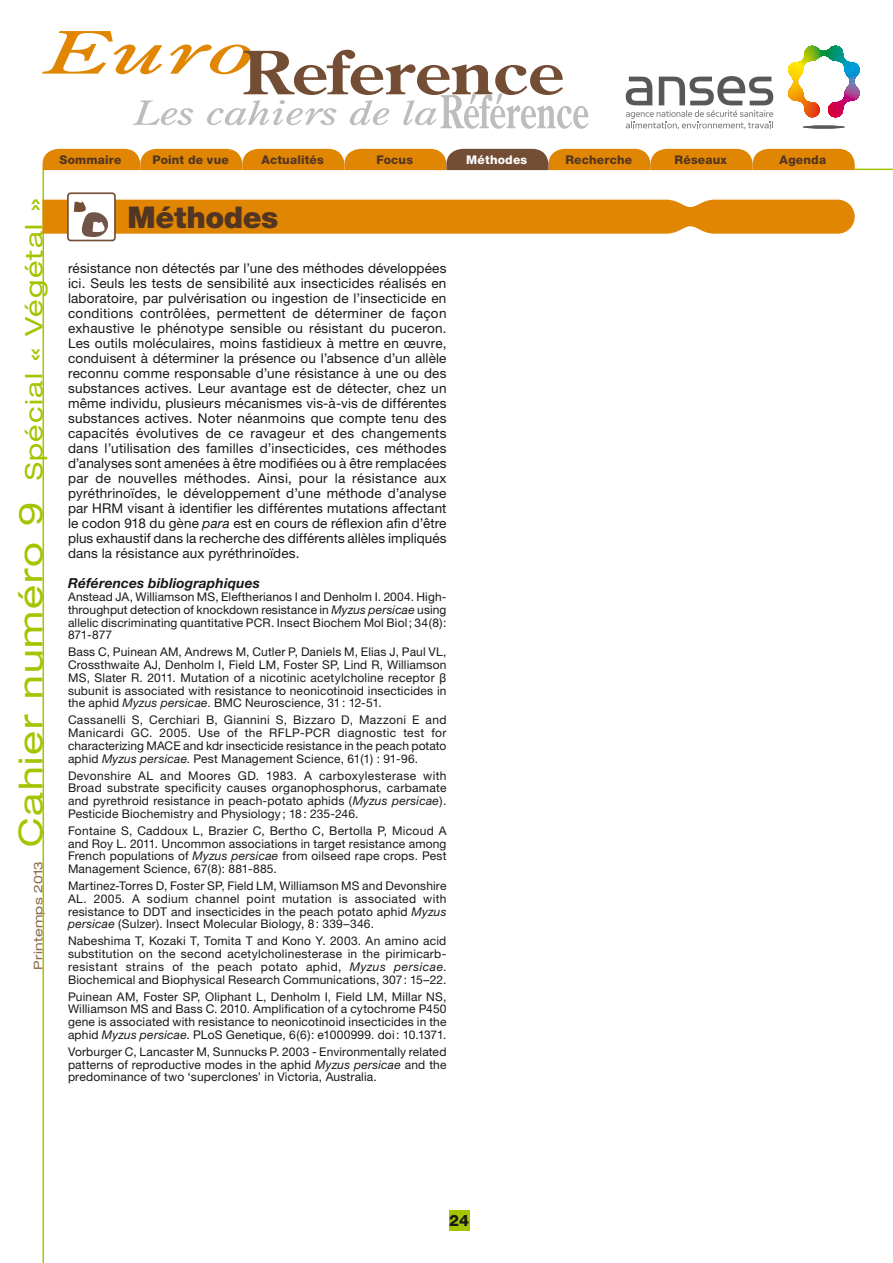
<style>
.page{position:relative;width:893px;height:1263px;background:#fff}
.page>*{position:absolute;margin:0;border:0;box-sizing:border-box;transform-origin:0 0}
.t1{font:900 30px "Helvetica Neue";letter-spacing:-.015em;color:#523522}
.t2{font:expanded 24px "Helvetica Neue";letter-spacing:.05em;color:#a5c400;scale:1.1 1}
.t3{font:800 15.75px "Helvetica Neue";color:#1a171c}
.t4{font:italic 700 13.8px "Helvetica Neue";letter-spacing:.01em;color:#1a171c}
.t5{font:13.5px/15px "Helvetica Neue";letter-spacing:.01em;color:#1a171c;text-align:justify}
.t6{font:12px/12.8px "Helvetica Neue";letter-spacing:.015em;color:#1a171c;text-align:justify}
.t7{font:800 12px "Helvetica Neue";letter-spacing:.02em;color:#523522}
.t8{font:expanded 12px "Helvetica Neue";letter-spacing:.015em;color:#8d6950;scale:1.1 1}
.t9{font:800 12px "Helvetica Neue";letter-spacing:.02em;color:#fff}
.s1{font-size:33px}
.s2{font-style:italic}
.s3{font-family:"Helvetica"}
</style>
<div class="page">
<svg style="left:42px;top:31px;width:546px;height:98px"></svg>
<svg style="left:788px;top:45px;width:72px;height:73px"></svg>
<hr style="left:822px;top:82px;width:3px;height:36px;background:#e2001a">
<svg style="left:803px;top:125px;width:42px;height:4px"></svg>
<svg style="left:626px;top:76px;width:147px;height:54px"></svg>
<div style="left:449px;top:1210px;width:20px;height:21px;background:#a5c400"></div>
<hr style="left:855px;top:169px;width:38px;height:1px;background:#a5c400">
<svg style="left:43px;top:149px;width:812px;height:21px;background:#d58413"></svg>
<hr style="left:43px;top:170px;width:1px;height:1093px;background:#a5c400">
<div style="left:67px;top:192px;width:49px;height:49px;border:2px solid #744d35;border-radius:3px"></div>
<svg style="left:43px;top:200px;width:812px;height:37px;background:#e29525"></svg>
<p class="t7" style="left:59px;top:152px;width:64px">Sommaire</p>
<p class="t7" style="left:152px;top:152px;width:78px">Point de vue</p>
<p class="t7" style="left:261px;top:152px;width:64px">Actualités</p>
<p class="t7" style="left:376px;top:152px;width:38px">Focus</p>
<p class="t7" style="left:565px;top:152px;width:68px">Recherche</p>
<p class="t7" style="left:675px;top:152px;width:54px">Réseaux</p>
<p class="t7" style="left:780px;top:152px;width:48px">Agenda</p>
<p class="t9" style="left:466px;top:152px;width:63px">Méthodes</p>
<h2 class="t2" style="left:19px;top:847px;width:591px;rotate:-90deg"><span class="s1">Cahier numéro 9</span> Spécial « Végétal »</h2>
<h1 class="t1" style="left:128px;top:199px;width:152px">Méthodes</h1>
<p class="t5" style="left:68px;top:261px;width:380px">résistance non détectés par l’une des méthodes développées ici. Seuls les tests de sensibilité aux insecticides réalisés en laboratoire, par pulvérisation ou ingestion de l’insecticide en conditions contrôlées, permettent de déterminer de façon exhaustive le phénotype sensible ou résistant du puceron.<br>Les outils moléculaires, moins fastidieux à mettre en œuvre, conduisent à déterminer la présence ou l’absence d’un allèle reconnu comme responsable d’une résistance à une ou des substances actives. Leur avantage est de détecter, chez un même individu, plusieurs mécanismes vis-à-vis de différentes substances actives. Noter néanmoins que compte tenu des capacités évolutives de ce ravageur et des changements dans l’utilisation des familles d’insecticides, ces méthodes d’analyses sont amenées à être modifiées ou à être remplacées par de nouvelles méthodes. Ainsi, pour la résistance aux pyréthrinoïdes, le développement d’une méthode d’analyse par HRM visant à identifier les différentes mutations affectant le codon 918 du gène <span class="s2">para</span> est en cours de réflexion afin d’être plus exhaustif dans la recherche des différents allèles impliqués dans la résistance aux pyréthrinoïdes.</p>
<p class="t4" style="left:68px;top:575px;width:193px">Références bibliographiques</p>
<p class="t6" style="left:68px;top:590px;width:380px">Anstead JA, Williamson MS, Eleftherianos I and Denholm I. 2004. High&shy;throughput detection of knockdown resistance in <span class="s2">Myzus persicae</span> using allelic discriminating quantitative PCR. Insect Biochem Mol Biol; 34(8):<br>871-877</p>
<p class="t6" style="left:68px;top:645px;width:380px">Bass C, Puinean AM, Andrews M, Cutler P, Daniels M, Elias J, Paul VL, Crossthwaite AJ, Denholm I, Field LM, Foster SP, Lind R, Williamson MS, Slater R. 2011. Mutation of a nicotinic acetylcholine receptor <span class="s3">β </span>subunit is associated with resistance to neonicotinoid insecticides in the aphid <span class="s2">Myzus persicae</span>. BMC Neuroscience, 31: 12-51.</p>
<p class="t6" style="left:68px;top:713px;width:380px">Cassanelli S, Cerchiari B, Giannini S, Bizzaro D, Mazzoni E and Manicardi GC. 2005. Use of the RFLP-PCR diagnostic test for characterizing MACE and kdr insecticide resistance in the peach potato aphid <span class="s2">Myzus persicae</span>. Pest Management Science, 61(1) : 91-96.</p>
<p class="t6" style="left:68px;top:769px;width:380px">Devonshire AL and Moores GD. 1983. A carboxylesterase with Broad substrate specificity causes organophosphorus, carbamate and pyrethroid resistance in peach-potato aphids (<span class="s2">Myzus persicae</span>).<br>Pesticide Biochemistry and Physiology ; 18: 235-246.</p>
<p class="t6" style="left:68px;top:824px;width:380px">Fontaine S, Caddoux L, Brazier C, Bertho C, Bertolla P, Micoud A and Roy L. 2011. Uncommon associations in target resistance among French populations of <span class="s2">Myzus persicae</span> from oilseed rape crops. Pest Management Science, 67(8): 881-885.</p>
<p class="t6" style="left:68px;top:879px;width:380px">Martinez-Torres D, Foster SP, Field LM, Williamson MS and Devonshire AL. 2005. A sodium channel point mutation is associated with resistance to DDT and insecticides in the peach potato aphid <span class="s2">Myzus persicae</span> (Sulzer). Insect Molecular Biology, 8: 339–346.</p>
<p class="t6" style="left:68px;top:934px;width:380px">Nabeshima T, Kozaki T, Tomita T and Kono Y. 2003. An amino acid substitution on the second acetylcholinesterase in the pirimicarb&shy;resistant strains of the peach potato aphid, <span class="s2">Myzus persicae</span>.<br>Biochemical and Biophysical Research Communications, 307: 15–22.</p>
<p class="t6" style="left:68px;top:990px;width:380px">Puinean AM, Foster SP, Oliphant L, Denholm I, Field LM, Millar NS, Williamson MS and Bass C. 2010. Amplification of a cytochrome P450 gene is associated with resistance to neonicotinoid insecticides in the aphid <span class="s2">Myzus persicae</span>. PLoS Genetique, 6(6): e1000999. doi: 10.1371.</p>
<p class="t6" style="left:68px;top:1045px;width:380px">Vorburger C, Lancaster M, Sunnucks P. 2003 - Environmentally related patterns of reproductive modes in the aphid <span class="s2">Myzus persicae</span> and the predominance of two ‘superclones’ in Victoria, Australia.</p>
<p class="t8" style="left:31px;top:969px;width:100px;rotate:-90deg">Printemps 2013</p>
<h3 class="t3" style="left:449px;top:1211px;width:21px">24</h3>
</div>
